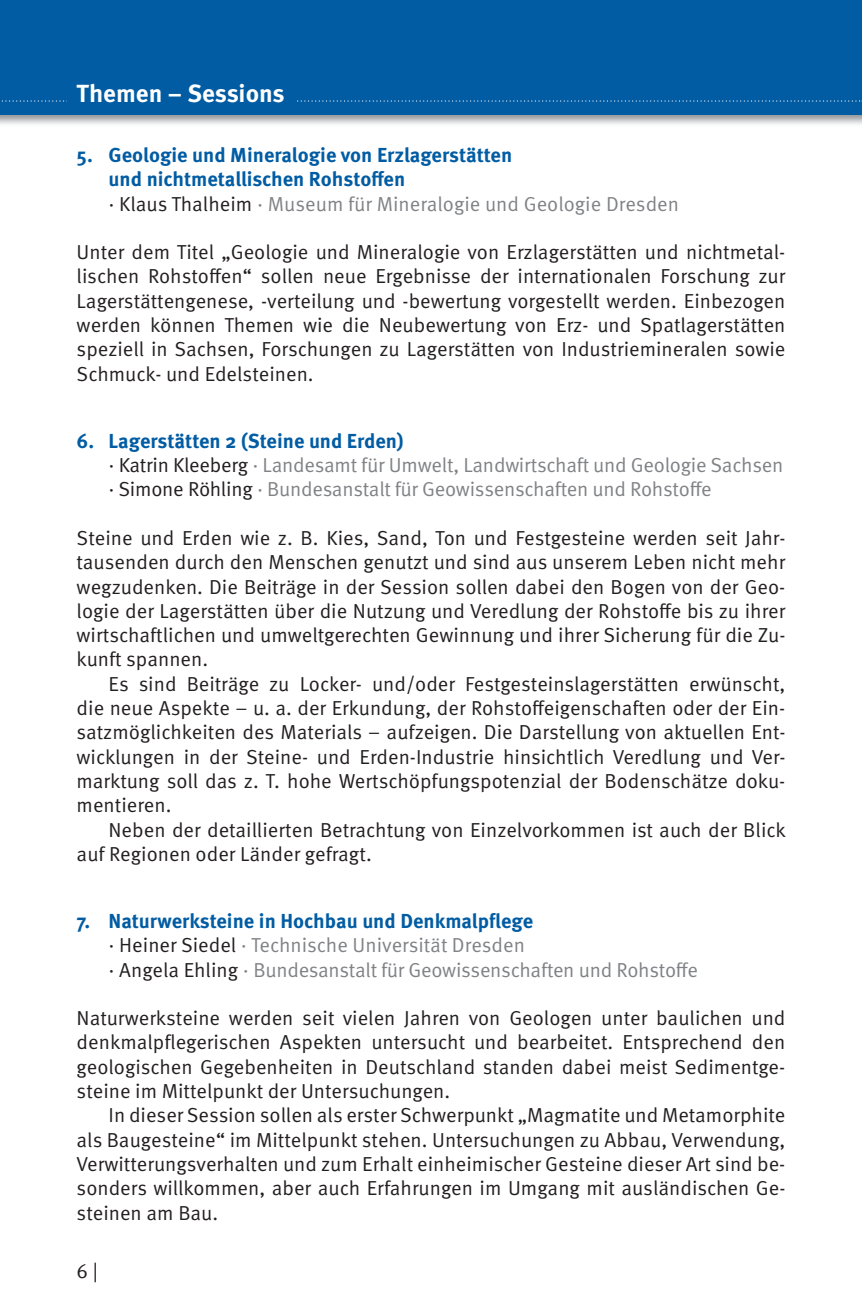
<style>
.page{position:relative;width:862px;height:1314px;background:#fff}
.page>*{position:absolute;margin:0;border:0;box-sizing:border-box;transform-origin:0 0}
.t1{font:700 24.75px "Meta Pro";color:#fff}
.t2{font:20.25px/24.3px "Meta Pro";color:#231f20;text-align:justify}
.t3{font:20.25px/24.3px "Meta Pro";letter-spacing:-.015em;color:#808285}
.t4{font:700 20.25px/24.3px "Meta Pro";color:#015ca3}
.s1{font-weight:400;color:#231f20}
.s2{font-weight:400;color:#808285}
.s3{font-weight:700;color:#015ca3}
.s4{color:#231f20}
</style>
<div class="page">
<div style="left:0;top:0;width:861px;height:115px;background:#015ca3"></div>
<svg style="left:1px;top:100px;width:861px;height:2px"></svg>
<div style="left:67px;top:59px;width:229px;height:48px;background:#015ca3"></div>
<p class="t1" style="left:77px;top:83px;width:209px">Themen – Sessions</p>
<p class="t4" style="left:108px;top:144px;width:571px;text-indent:-32px">5. Geologie und Mineralogie von Erzlagerstätten<br>und nichtmetallischen Rohstoffen<br><span class="s1">· Klaus Thalheim</span> <span class="s2">· Museum für Mineralogie und Geologie Dresden</span></p>
<p class="t2" style="left:77px;top:242px;width:710px">Unter dem Titel „Geologie und Mineralogie von Erzlagerstätten und nichtmetal&shy;lischen Rohstoffen“ sollen neue Ergebnisse der internationalen Forschung zur Lagerstättengenese, -verteilung und -bewertung vorgestellt werden. Einbezogen werden können Themen wie die Neubewertung von Erz- und Spatlagerstätten speziell in Sachsen, Forschungen zu Lagerstätten von Industriemineralen sowie Schmuck- und Edelsteinen.</p>
<p class="t3" style="left:108px;top:430px;width:676px;text-indent:-32px"><span class="s3">6. Lagerstätten 2 (Steine und Erden)<br></span><span class="s4">· Katrin Kleeberg</span> · Landesamt für Umwelt, Landwirtschaft und Geologie Sachsen <span class="s4">· Simone Röhling</span> · Bundesanstalt für Geowissenschaften und Rohstoffe</p>
<p class="t2" style="left:77px;top:527px;width:710px">Steine und Erden wie z. B. Kies, Sand, Ton und Festgesteine werden seit Jahr&shy;tausenden durch den Menschen genutzt und sind aus unserem Leben nicht mehr wegzudenken. Die Beiträge in der Session sollen dabei den Bogen von der Geo&shy;logie der Lagerstätten über die Nutzung und Veredlung der Rohstoffe bis zu ihrer wirtschaftlichen und umweltgerechten Gewinnung und ihrer Sicherung für die Zu&shy;kunft spannen.</p>
<p class="t2" style="left:77px;top:673px;width:710px;text-indent:32px">Es sind Beiträge zu Locker- und/oder Festgesteinslagerstätten erwünscht, die neue Aspekte – u. a. der Erkundung, der Rohstoffeigenschaften oder der Ein&shy;satzmöglichkeiten des Materials – aufzeigen. Die Darstellung von aktuellen Ent&shy;wicklungen in der Steine- und Erden-Industrie hinsichtlich Veredlung und Ver&shy;marktung soll das z. T. hohe Wertschöpfungspotenzial der Bodenschätze doku&shy;mentieren.</p>
<p class="t2" style="left:77px;top:819px;width:710px;text-indent:32px">Neben der detaillierten Betrachtung von Einzelvorkommen ist auch der Blick auf Regionen oder Länder gefragt.</p>
<p class="t3" style="left:108px;top:910px;width:590px;text-indent:-32px"><span class="s3">7. Naturwerksteine in Hochbau und Denkmalpflege<br></span><span class="s4">· Heiner Siedel</span> · Technische Universität Dresden<br><span class="s4">· Angela Ehling</span> · Bundesanstalt für Geowissenschaften und Rohstoffe</p>
<p class="t2" style="left:77px;top:1007px;width:710px">Naturwerksteine werden seit vielen Jahren von Geologen unter baulichen und denkmalpflegerischen Aspekten untersucht und bearbeitet. Entsprechend den geologischen Gegebenheiten in Deutschland standen dabei meist Sedimentge&shy;steine im Mittelpunkt der Untersuchungen.</p>
<p class="t2" style="left:77px;top:1105px;width:710px;text-indent:32px">In dieser Session sollen als erster Schwerpunkt „Magmatite und Metamorphite als Baugesteine“ im Mittelpunkt stehen. Untersuchungen zu Abbau, Verwendung, Verwitterungsverhalten und zum Erhalt einheimischer Gesteine dieser Art sind be&shy;sonders willkommen, aber auch Erfahrungen im Umgang mit ausländischen Ge&shy;steinen am Bau.</p>
<p class="t2" style="left:77px;top:1260px;width:23px">6 |</p>
</div>
